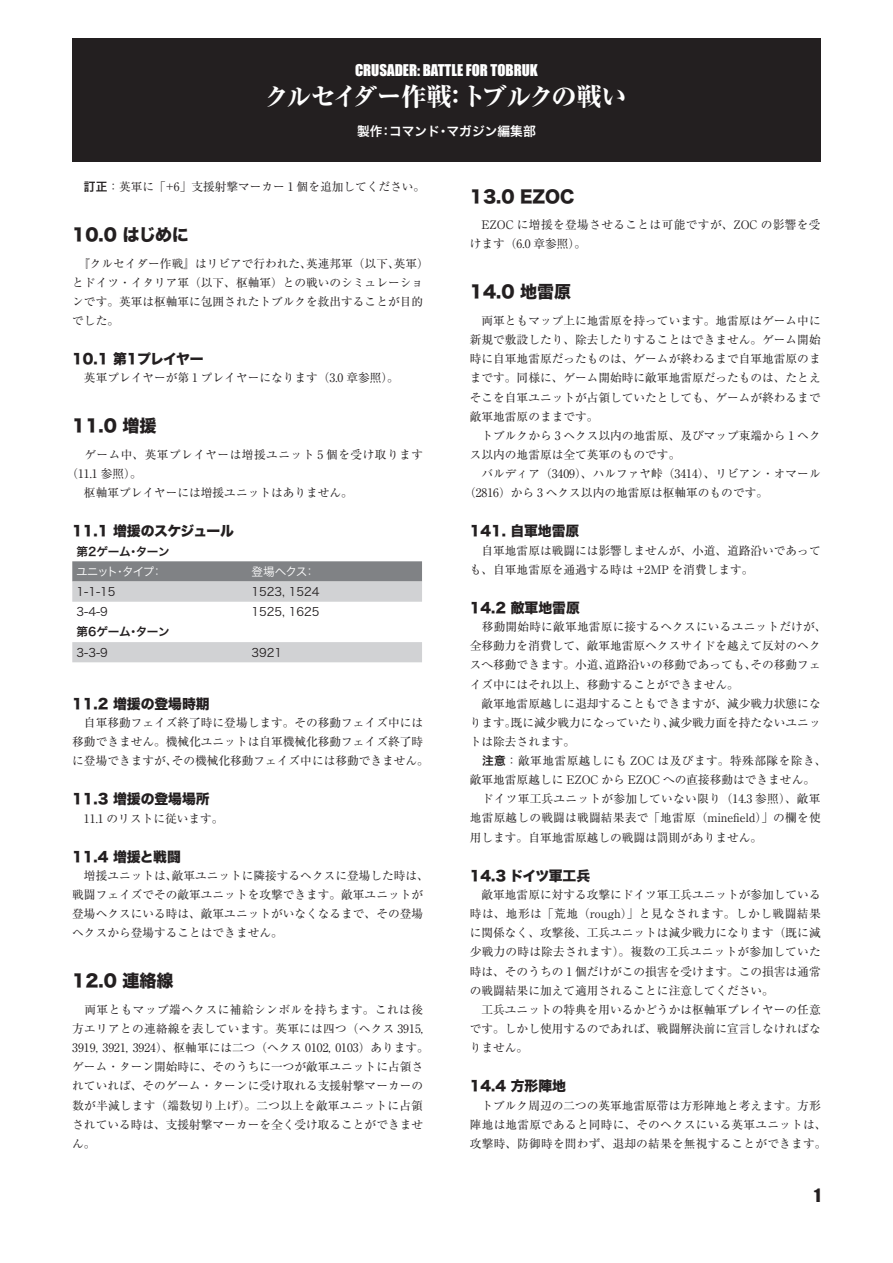
<style>
.page{position:relative;width:893px;height:1263px;background:#fff}
.page>*{position:absolute;margin:0;border:0;box-sizing:border-box;transform-origin:0 0}
.t1{font:800 25.5px "Ryumin Pro";letter-spacing:-.055em;color:#fff}
.t2{font:16.95px "Hira Kaku Std W8";color:#231f20}
.t3{font:16.95px "Impact";color:#231f20}
.t4{font:14.85px "Impact";color:#fff}
.t5{font:13.8px "Hira Kaku Std N W8";color:#231f20}
.t6{font:13.8px "Hira Kaku Std N W8";letter-spacing:-.03em;color:#231f20}
.t7{font:13.8px "Hira Kaku Std N W8";letter-spacing:-.045em;color:#231f20}
.t8{font:12.75px "Hira Kaku Pro N W6";color:#fff}
.t9{font:11.7px/19.2px "Ryumin Pro";color:#231f20}
.t10{font:11.7px/19.2px "Ryumin Pro";letter-spacing:.02em;color:#231f20}
.t11{font:11.7px/19.2px "Ryumin Pro";letter-spacing:.03em;color:#231f20}
.t12{font:11.7px "Hira Kaku Pro N W3";color:#231f20}
.t13{font:11.7px "Ryumin Pro";letter-spacing:.04em;color:#231f20}
.t14{font:11.7px "Hira Kaku Pro N W6";letter-spacing:-.025em;color:#231f20}
.t15{font:11.7px "Hira Kaku Pro N W3";letter-spacing:-.11em;color:#fff}
.s1{font-family:"Hira Kaku Pro N W6"}
</style>
<div class="page">
<svg style="left:72px;top:561px;width:350px;height:101px"></svg>
<div style="left:72px;top:38px;width:749px;height:124px;background:#231f20"></div>
<p class="t4" style="left:355px;top:59px;width:184px">CRUSADER: BATTLE FOR TOBRUK</p>
<h1 class="t1" style="left:264px;top:77px;width:365px">クルセイダー作戦：トブルクの戦い</h1>
<p class="t8" style="left:357px;top:119px;width:180px">製作：コマンド・マガジン編集部</p>
<p class="t9" style="left:84px;top:176px;width:343px"><span class="s1">訂正</span>：英軍に「+6」支援射撃マーカー 1 個を追加してください。</p>
<h2 class="t2" style="left:72px;top:225px;width:118px">10.0 はじめに</h2>
<p class="t9" style="left:72px;top:253px;width:358px">　『クルセイダー作戦』はリビアで行われた、英連邦軍（以下、英軍）とドイツ・イタリア軍（以下、枢軸軍）との戦いのシミュレーションです。英軍は枢軸軍に包囲されたトブルクを救出することが目的でした。</p>
<p class="t7" style="left:72px;top:351px;width:133px">10.1 第1プレイヤー</p>
<p class="t9" style="left:72px;top:368px;width:328px">　英軍プレイヤーが第 1 プレイヤーになります（3.0 章参照）。</p>
<h2 class="t2" style="left:72px;top:416px;width:86px">11.0 増援</h2>
<p class="t13" style="left:72px;top:445px;width:352px">　ゲーム中、英軍プレイヤーは増援ユニット 5 個を受け取ります</p>
<p class="t9" style="left:66px;top:463px;width:77px">（11.1 参照）。</p>
<p class="t9" style="left:72px;top:482px;width:282px">　枢軸軍プレイヤーには増援ユニットはありません。</p>
<p class="t6" style="left:72px;top:523px;width:163px">11.1 増援のスケジュール</p>
<p class="t14" style="left:77px;top:541px;width:95px">第2ゲーム・ターン</p>
<p class="t15" style="left:76px;top:561px;width:88px">ユニット・タイプ：</p>
<p class="t15" style="left:251px;top:561px;width:66px">登場ヘクス：</p>
<p class="t12" style="left:77px;top:581px;width:41px">1-1-15</p>
<p class="t12" style="left:251px;top:581px;width:70px">1523, 1524</p>
<p class="t12" style="left:77px;top:601px;width:33px">3-4-9</p>
<p class="t12" style="left:251px;top:601px;width:70px">1525, 1625</p>
<p class="t14" style="left:77px;top:621px;width:95px">第6ゲーム・ターン</p>
<p class="t12" style="left:77px;top:642px;width:33px">3-3-9</p>
<p class="t12" style="left:251px;top:642px;width:32px">3921</p>
<p class="t5" style="left:72px;top:696px;width:139px">11.2 増援の登場時期</p>
<p class="t9" style="left:72px;top:712px;width:358px">　自軍移動フェイズ終了時に登場します。その移動フェイズ中には移動できません。機械化ユニットは自軍機械化移動フェイズ終了時に登場できますが、その機械化移動フェイズ中には移動できません。</p>
<p class="t5" style="left:72px;top:791px;width:139px">11.3 増援の登場場所</p>
<p class="t9" style="left:72px;top:808px;width:153px">　11.1 のリストに従います。</p>
<p class="t5" style="left:72px;top:849px;width:110px">11.4 増援と戦闘</p>
<p class="t9" style="left:72px;top:865px;width:358px">　増援ユニットは、敵軍ユニットに隣接するヘクスに登場した時は、戦闘フェイズでその敵軍ユニットを攻撃できます。敵軍ユニットが登場ヘクスにいる時は、敵軍ユニットがいなくなるまで、その登場ヘクスから登場することはできません。</p>
<h2 class="t2" style="left:72px;top:971px;width:103px">12.0 連絡線</h2>
<p class="t9" style="left:72px;top:999px;width:358px">　両軍ともマップ端ヘクスに補給シンボルを持ちます。これは後方エリアとの連絡線を表しています。英軍には四つ（ヘクス 3915, 3919, 3921, 3924）、枢軸軍には二つ（ヘクス 0102, 0103）あります。ゲーム・ターン開始時に、そのうちに一つが敵軍ユニットに占領されていれば、そのゲーム・ターンに受け取れる支援射撃マーカーの数が半減します（端数切り上げ）。二つ以上を敵軍ユニットに占領されている時は、支援射撃マーカーを全く受け取ることができません。</p>
<h2 class="t2" style="left:470px;top:187px;width:106px">13.0 EZOC</h2>
<p class="t11" style="left:470px;top:215px;width:352px">　EZOC に増援を登場させることは可能ですが、ZOC の影響を受けます（6.0 章参照）。</p>
<h2 class="t2" style="left:470px;top:282px;width:103px">14.0 地雷原</h2>
<p class="t9" style="left:470px;top:310px;width:352px">　両軍ともマップ上に地雷原を持っています。地雷原はゲーム中に</p>
<p class="t9" style="left:470px;top:329px;width:352px">新規で敷設したり、除去したりすることはできません。ゲーム開始</p>
<p class="t9" style="left:470px;top:348px;width:352px">時に自軍地雷原だったものは、ゲームが終わるまで自軍地雷原のま</p>
<p class="t9" style="left:470px;top:368px;width:352px">まです。同様に、ゲーム開始時に敵軍地雷原だったものは、たとえ</p>
<p class="t9" style="left:470px;top:387px;width:352px">そこを自軍ユニットが占領していたとしても、ゲームが終わるまで</p>
<p class="t9" style="left:470px;top:406px;width:130px">敵軍地雷原のままです。</p>
<p class="t9" style="left:470px;top:425px;width:352px">　トブルクから 3 ヘクス以内の地雷原、及びマップ東端から 1 ヘク</p>
<p class="t9" style="left:470px;top:444px;width:212px">ス以内の地雷原は全て英軍のものです。</p>
<p class="t9" style="left:470px;top:463px;width:352px">　バルディア（3409）、ハルファヤ峠（3414）、リビアン・オマール</p>
<p class="t9" style="left:464px;top:482px;width:306px">（2816）から 3 ヘクス以内の地雷原は枢軸軍のものです。</p>
<p class="t5" style="left:470px;top:523px;width:111px">141. 自軍地雷原</p>
<p class="t9" style="left:470px;top:540px;width:352px">　自軍地雷原は戦闘には影響しませんが、小道、道路沿いであっても、自軍地雷原を通過する時は +2MP を消費します。</p>
<p class="t5" style="left:470px;top:600px;width:111px">14.2 敵軍地雷原</p>
<p class="t9" style="left:470px;top:616px;width:358px">　移動開始時に敵軍地雷原に接するヘクスにいるユニットだけが、全移動力を消費して、敵軍地雷原ヘクスサイドを越えて反対のヘクスへ移動できます。小道、道路沿いの移動であっても、その移動フェイズ中にはそれ以上、移動することができません。<br>　敵軍地雷原越しに退却することもできますが、減少戦力状態になります。既に減少戦力になっていたり、減少戦力面を持たないユニットは除去されます。</p>
<p class="t10" style="left:470px;top:750px;width:358px;text-indent:12px"><span class="s1">注意</span>：敵軍地雷原越しにも ZOC は及びます。特殊部隊を除き、敵軍地雷原越しに EZOC から EZOC への直接移動はできません。　ドイツ軍工兵ユニットが参加していない限り（14.3 参照）、敵軍地雷原越しの戦闘は戦闘結果表で「地雷原（minefield）」の欄を使用します。自軍地雷原越しの戦闘は罰則がありません。</p>
<p class="t5" style="left:470px;top:868px;width:122px">14.3 ドイツ軍工兵</p>
<p class="t9" style="left:470px;top:884px;width:352px">　敵軍地雷原に対する攻撃にドイツ軍工兵ユニットが参加している時は、地形は「荒地（rough）」と見なされます。しかし戦闘結果に関係なく、攻撃後、工兵ユニットは減少戦力になります（既に減少戦力の時は除去されます）。複数の工兵ユニットが参加していた時は、そのうちの 1 個だけがこの損害を受けます。この損害は通常の戦闘結果に加えて適用されることに注意してください。<br>　工兵ユニットの特典を用いるかどうかは枢軸軍プレイヤーの任意です。しかし使用するのであれば、戦闘解決前に宣言しなければなりません。</p>
<p class="t5" style="left:470px;top:1078px;width:98px">14.4 方形陣地</p>
<p class="t10" style="left:470px;top:1095px;width:358px">　トブルク周辺の二つの英軍地雷原帯は方形陣地と考えます。方形陣地は地雷原であると同時に、そのヘクスにいる英軍ユニットは、攻撃時、防御時を問わず、退却の結果を無視することができます。</p>
<h2 class="t3" style="left:814px;top:1182px;width:8px">1</h2>
</div>
